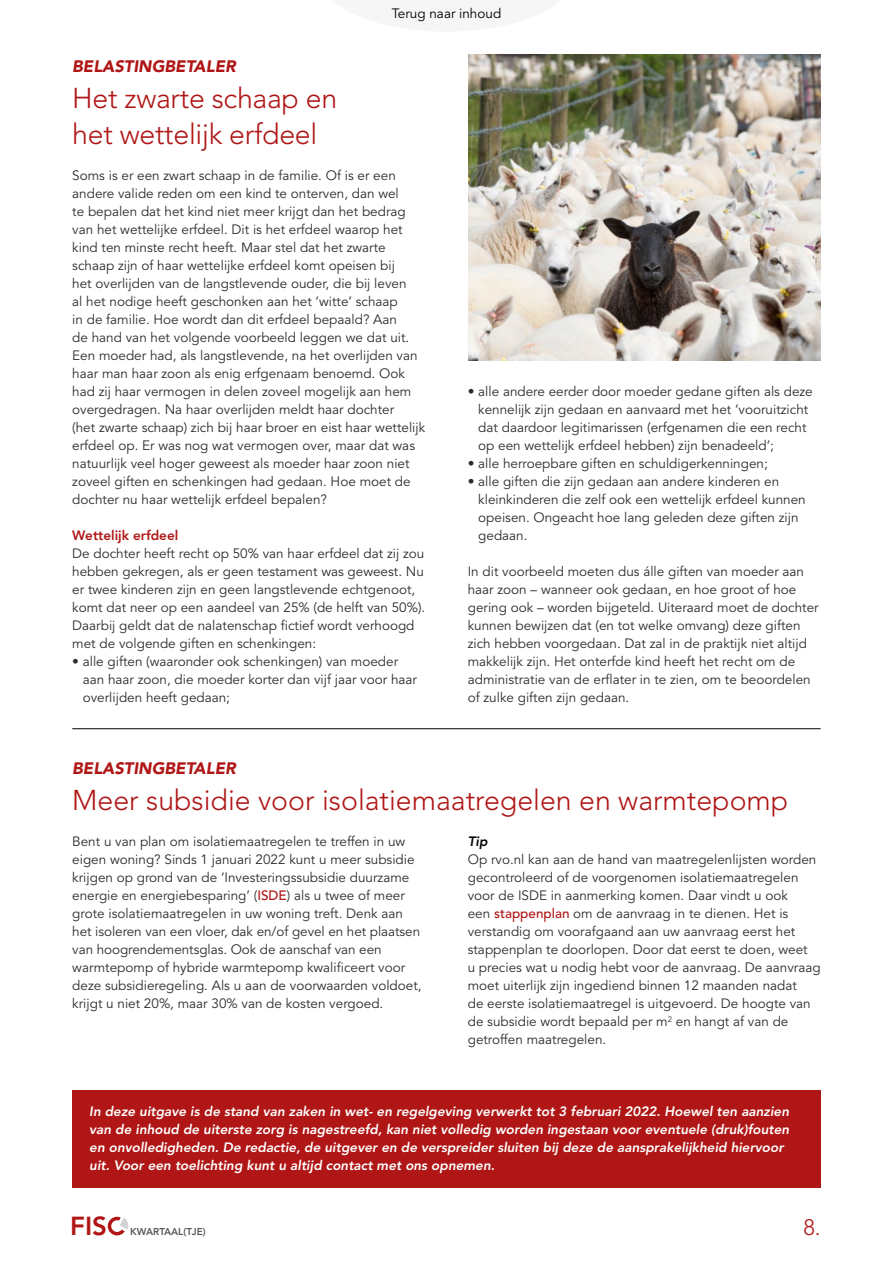
<style>
.page{position:relative;width:893px;height:1263px;background:#fff}
.page>*{position:absolute;margin:0;border:0;box-sizing:border-box;transform-origin:0 0}
.t1{font:300 28.5px/36px "Avenir LT";color:#af1615}
.t2{font:800 25.95px "Avenir LT";color:#af1615}
.t3{font:300 22.2px "Avenir LT";color:#af1615}
.t4{font:italic 900 16.5px "Avenir LT";color:#af1615}
.t5{font:13.5px/18px "Avenir LT";color:#2c2c2c}
.t6{font:italic 800 13.5px/18px "Avenir LT";color:#fff}
.t7{font:800 13.5px "Avenir LT";color:#af1615}
.t8{font:13.5px "Avenir LT";color:#000}
.t9{font:italic 800 13.5px "Avenir LT";color:#000}
.t10{font:800 9.9px "Avenir LT";color:#575756}
.s1{font-weight:500;color:#af1615}
</style>
<div class="page">
<div style="left:108px;top:1217px;width:18px;height:18px;border:3px solid #af1615;border-radius:50%"></div>
<svg style="left:114px;top:1216px;width:14px;height:19px"></svg>
<img style="left:468px;top:54px;width:353px;height:306px">
<div style="left:72px;top:1091px;width:749px;height:97px;background:#af1615"></div>
<hr style="left:72px;top:728px;width:749px;height:1px;background:#000">
<p class="t4" style="left:72px;top:56px;width:165px">BELASTINGBETALER</p>
<h1 class="t1" style="left:72px;top:80px;width:266px">Het zwarte schaap en het wettelijk erfdeel</h1>
<p class="t8" style="left:392px;top:5px;width:111px">Terug naar inhoud</p>
<p class="t5" style="left:72px;top:167px;width:354px">Soms is er een zwart schaap in de familie. Of is er een andere valide reden om een kind te onterven, dan wel<br>te bepalen dat het kind niet meer krijgt dan het bedrag van het wettelijke erfdeel. Dit is het erfdeel waarop het kind ten minste recht heeft. Maar stel dat het zwarte schaap zijn of haar wettelijke erfdeel komt opeisen bij<br>het overlijden van de langstlevende ouder, die bij leven<br>al het nodige heeft geschonken aan het ‘witte’ schaap<br>in de familie. Hoe wordt dan dit erfdeel bepaald? Aan<br>de hand van het volgende voorbeeld leggen we dat uit.<br>Een moeder had, als langstlevende, na het overlijden van haar man haar zoon als enig erfgenaam benoemd. Ook had zij haar vermogen in delen zoveel mogelijk aan hem overgedragen. Na haar overlijden meldt haar dochter<br>(het zwarte schaap) zich bij haar broer en eist haar wettelijk erfdeel op. Er was nog wat vermogen over, maar dat was natuurlijk veel hoger geweest als moeder haar zoon niet zoveel giften en schenkingen had gedaan. Hoe moet de dochter nu haar wettelijk erfdeel bepalen?</p>
<p class="t7" style="left:72px;top:527px;width:108px">Wettelijk erfdeel</p>
<p class="t5" style="left:72px;top:545px;width:354px">De dochter heeft recht op 50% van haar erfdeel dat zij zou hebben gekregen, als er geen testament was geweest. Nu er twee kinderen zijn en geen langstlevende echtgenoot, komt dat neer op een aandeel van 25% (de helft van 50%).<br>Daarbij geldt dat de nalatenschap fictief wordt verhoogd met de volgende giften en schenkingen:</p>
<p class="t5" style="left:83px;top:653px;width:336px;text-indent:-11px">• alle giften (waaronder ook schenkingen) van moeder aan haar zoon, die moeder korter dan vijf jaar voor haar overlijden heeft gedaan;</p>
<p class="t5" style="left:478px;top:383px;width:336px;text-indent:-11px">• alle andere eerder door moeder gedane giften als deze kennelijk zijn gedaan en aanvaard met het ‘vooruitzicht dat daardoor legitimarissen (erfgenamen die een recht op een wettelijk erfdeel hebben) zijn benadeeld’;</p>
<p class="t5" style="left:468px;top:455px;width:302px">• alle herroepbare giften en schuldigerkenningen;</p>
<p class="t5" style="left:478px;top:473px;width:329px;text-indent:-11px">• alle giften die zijn gedaan aan andere kinderen en kleinkinderen die zelf ook een wettelijk erfdeel kunnen opeisen. Ongeacht hoe lang geleden deze giften zijn gedaan.</p>
<p class="t5" style="left:468px;top:563px;width:352px">In dit voorbeeld moeten dus álle giften van moeder aan haar zoon – wanneer ook gedaan, en hoe groot of hoe gering ook – worden bijgeteld. Uiteraard moet de dochter kunnen bewijzen dat (en tot welke omvang) deze giften zich hebben voorgedaan. Dat zal in de praktijk niet altijd makkelijk zijn. Het onterfde kind heeft het recht om de administratie van de erflater in te zien, om te beoordelen of zulke giften zijn gedaan.</p>
<p class="t4" style="left:72px;top:758px;width:165px">BELASTINGBETALER</p>
<h1 class="t1" style="left:72px;top:782px;width:717px">Meer subsidie voor isolatiemaatregelen en warmtepomp</h1>
<p class="t5" style="left:72px;top:833px;width:351px">Bent u van plan om isolatiemaatregelen te treffen in uw eigen woning? Sinds 1 januari 2022 kunt u meer subsidie krijgen op grond van de ‘Investeringssubsidie duurzame energie en energiebesparing’ (<span class="s1">ISDE</span>) als u twee of meer grote isolatiemaatregelen in uw woning treft. Denk aan het isoleren van een vloer, dak en/of gevel en het plaatsen van hoogrendementsglas. Ook de aanschaf van een warmtepomp of hybride warmtepomp kwalificeert voor deze subsidieregeling. Als u aan de voorwaarden voldoet, krijgt u niet 20%, maar 30% van de kosten vergoed.</p>
<p class="t9" style="left:468px;top:833px;width:21px">Tip</p>
<p class="t5" style="left:468px;top:851px;width:354px">Op rvo.nl kan aan de hand van maatregelenlijsten worden gecontroleerd of de voorgenomen isolatiemaatregelen voor de ISDE in aanmerking komen. Daar vindt u ook<br>een <span class="s1">stappenplan</span> om de aanvraag in te dienen. Het is verstandig om voorafgaand aan uw aanvraag eerst het stappenplan te doorlopen. Door dat eerst te doen, weet<br>u precies wat u nodig hebt voor de aanvraag. De aanvraag moet uiterlijk zijn ingediend binnen 12 maanden nadat<br>de eerste isolatiemaatregel is uitgevoerd. De hoogte van de subsidie wordt bepaald per m<sup>2</sup> en hangt af van de getroffen maatregelen.</p>
<p class="t6" style="left:89px;top:1102px;width:701px">In deze uitgave is de stand van zaken in wet- en regelgeving verwerkt tot 3 februari 2022. Hoewel ten aanzien van de inhoud de uiterste zorg is nagestreefd, kan niet volledig worden ingestaan voor eventuele (druk)fouten en onvolledigheden. De redactie, de uitgever en de verspreider sluiten bij deze de aansprakelijkheid hiervoor uit. Voor een toelichting kunt u altijd contact met ons opnemen.</p>
<h2 class="t2" style="left:70px;top:1210px;width:38px">FIS</h2>
<p class="t10" style="left:130px;top:1226px;width:77px">KWARTAAL(TJE)</p>
<h3 class="t3" style="left:803px;top:1214px;width:19px">8.</h3>
</div>
